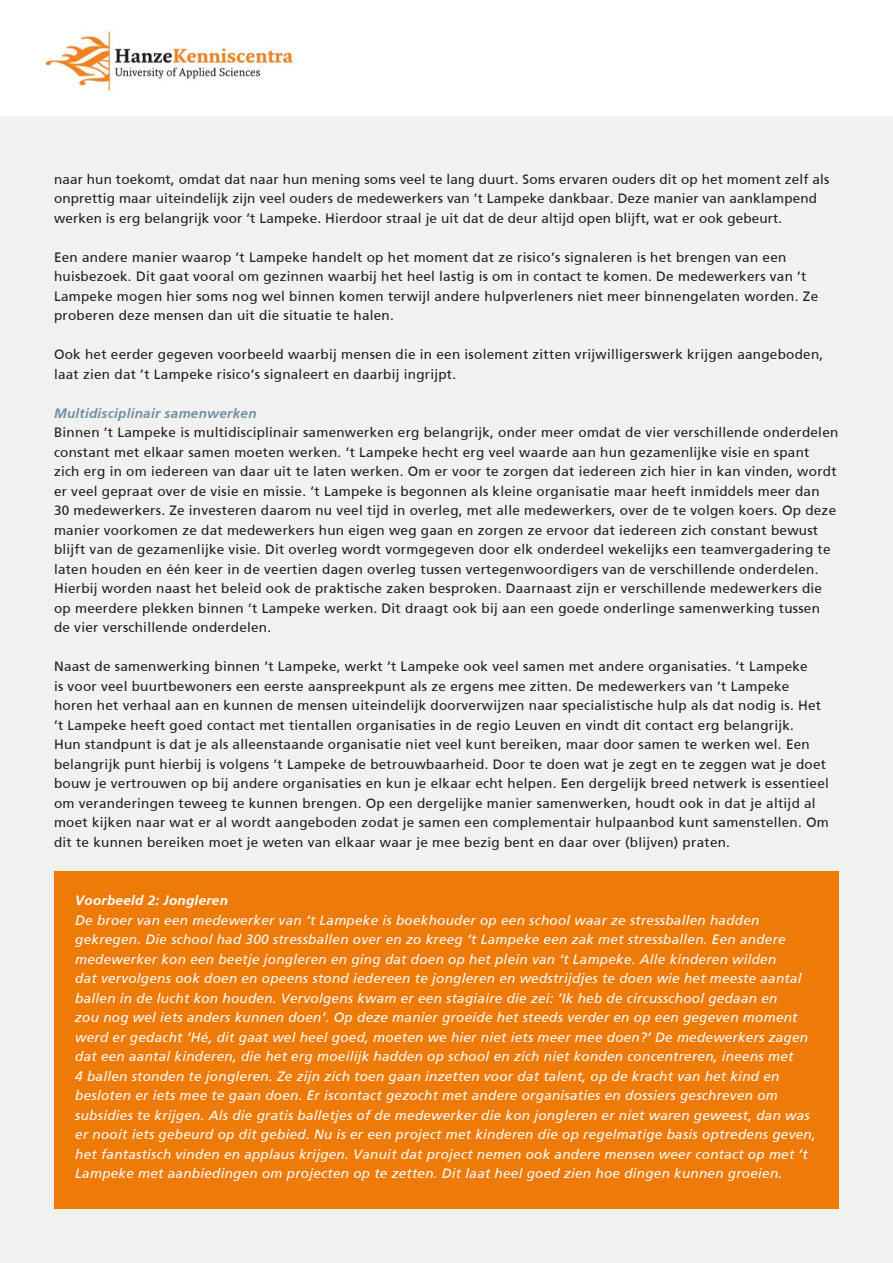
<style>
.page{position:relative;width:893px;height:1263px;background:#fff}
.page>*{position:absolute;margin:0;border:0;box-sizing:border-box;transform-origin:0 0}
.t1{font:13.5px/19.5px "Frutiger";letter-spacing:.02em;color:#1d1d1b}
.t2{font:italic 13.5px/19.5px "Frutiger";letter-spacing:.02em;color:#fff}
.t3{font:italic 700 13.5px "Frutiger";letter-spacing:.02em;color:#6e92a4}
.t4{font:italic 700 13.5px "Frutiger";letter-spacing:.02em;color:#fff}
</style>
<div class="page">
<img style="left:44px;top:30px;width:250px;height:61px">
<div style="left:0;top:117px;width:893px;height:1146px;background:#f1f1f0"></div>
<div style="left:54px;top:872px;width:785px;height:337px;background:#ee7b07"></div>
<p class="t1" style="left:54px;top:169px;width:777px">naar hun toekomt, omdat dat naar hun mening soms veel te lang duurt. Soms ervaren ouders dit op het moment zelf als onprettig maar uiteindelijk zijn veel ouders de medewerkers van ’t Lampeke dankbaar. Deze manier van aanklampend werken is erg belangrijk voor ’t Lampeke. Hierdoor straal je uit dat de deur altijd open blijft, wat er ook gebeurt.</p>
<p class="t1" style="left:54px;top:247px;width:766px">Een andere manier waarop ’t Lampeke handelt op het moment dat ze risico’s signaleren is het brengen van een huisbezoek. Dit gaat vooral om gezinnen waarbij het heel lastig is om in contact te komen. De medewerkers van ’t Lampeke mogen hier soms nog wel binnen komen terwijl andere hulpverleners niet meer binnengelaten worden. Ze proberen deze mensen dan uit die situatie te halen.</p>
<p class="t1" style="left:54px;top:344px;width:771px">Ook het eerder gegeven voorbeeld waarbij mensen die in een isolement zitten vrijwilligerswerk krijgen aangeboden, laat zien dat ’t Lampeke risico’s signaleert en daarbij ingrijpt.</p>
<p class="t3" style="left:54px;top:405px;width:204px">Multidisciplinair samenwerken</p>
<p class="t1" style="left:54px;top:422px;width:786px">Binnen ’t Lampeke is multidisciplinair samenwerken erg belangrijk, onder meer omdat de vier verschillende onderdelen constant met elkaar samen moeten werken. ’t Lampeke hecht erg veel waarde aan hun gezamenlijke visie en spant zich erg in om iedereen van daar uit te laten werken. Om er voor te zorgen dat iedereen zich hier in kan vinden, wordt er veel gepraat over de visie en missie. ’t Lampeke is begonnen als kleine organisatie maar heeft inmiddels meer dan<br>30 medewerkers. Ze investeren daarom nu veel tijd in overleg, met alle medewerkers, over de te volgen koers. Op deze manier voorkomen ze dat medewerkers hun eigen weg gaan en zorgen ze ervoor dat iedereen zich constant bewust blijft van de gezamenlijke visie. Dit overleg wordt vormgegeven door elk onderdeel wekelijks een teamvergadering te laten houden en één keer in de veertien dagen overleg tussen vertegenwoordigers van de verschillende onderdelen.<br>Hierbij worden naast het beleid ook de praktische zaken besproken. Daarnaast zijn er verschillende medewerkers die op meerdere plekken binnen ’t Lampeke werken. Dit draagt ook bij aan een goede onderlinge samenwerking tussen de vier verschillende onderdelen.</p>
<p class="t1" style="left:54px;top:656px;width:776px">Naast de samenwerking binnen ’t Lampeke, werkt ’t Lampeke ook veel samen met andere organisaties. ’t Lampeke<br>is voor veel buurtbewoners een eerste aanspreekpunt als ze ergens mee zitten. De medewerkers van ’t Lampeke horen het verhaal aan en kunnen de mensen uiteindelijk doorverwijzen naar specialistische hulp als dat nodig is. Het ’t Lampeke heeft goed contact met tientallen organisaties in de regio Leuven en vindt dit contact erg belangrijk.<br>Hun standpunt is dat je als alleenstaande organisatie niet veel kunt bereiken, maar door samen te werken wel. Een belangrijk punt hierbij is volgens ’t Lampeke de betrouwbaarheid. Door te doen wat je zegt en te zeggen wat je doet bouw je vertrouwen op bij andere organisaties en kun je elkaar echt helpen. Een dergelijk breed netwerk is essentieel om veranderingen teweeg te kunnen brengen. Op een dergelijke manier samenwerken, houdt ook in dat je altijd al moet kijken naar wat er al wordt aangeboden zodat je samen een complementair hulpaanbod kunt samenstellen. Om dit te kunnen bereiken moet je weten van elkaar waar je mee bezig bent en daar over (blijven) praten.</p>
<p class="t4" style="left:75px;top:892px;width:154px">Voorbeeld 2: Jongleren</p>
<p class="t2" style="left:75px;top:910px;width:742px">De broer van een medewerker van ‘t Lampeke is boekhouder op een school waar ze stressballen hadden gekregen. Die school had 300 stressballen over en zo kreeg ‘t Lampeke een zak met stressballen. Een andere medewerker kon een beetje jongleren en ging dat doen op het plein van ‘t Lampeke. Alle kinderen wilden<br>dat vervolgens ook doen en opeens stond iedereen te jongleren en wedstrijdjes te doen wie het meeste aantal ballen in de lucht kon houden. Vervolgens kwam er een stagiaire die zei: ‘Ik heb de circusschool gedaan en<br>zou nog wel iets anders kunnen doen’. Op deze manier groeide het steeds verder en op een gegeven moment werd er gedacht ‘Hé, dit gaat wel heel goed, moeten we hier niet iets meer mee doen?’ De medewerkers zagen dat een aantal kinderen, die het erg moeilijk hadden op school en zich niet konden concentreren, ineens met<br>4 ballen stonden te jongleren. Ze zijn zich toen gaan inzetten voor dat talent, op de kracht van het kind en besloten er iets mee te gaan doen. Er iscontact gezocht met andere organisaties en dossiers geschreven om subsidies te krijgen. Als die gratis balletjes of de medewerker die kon jongleren er niet waren geweest, dan was er nooit iets gebeurd op dit gebied. Nu is er een project met kinderen die op regelmatige basis optredens geven, het fantastisch vinden en applaus krijgen. Vanuit dat project nemen ook andere mensen weer contact op met ’t Lampeke met aanbiedingen om projecten op te zetten. Dit laat heel goed zien hoe dingen kunnen groeien.</p>
</div>
